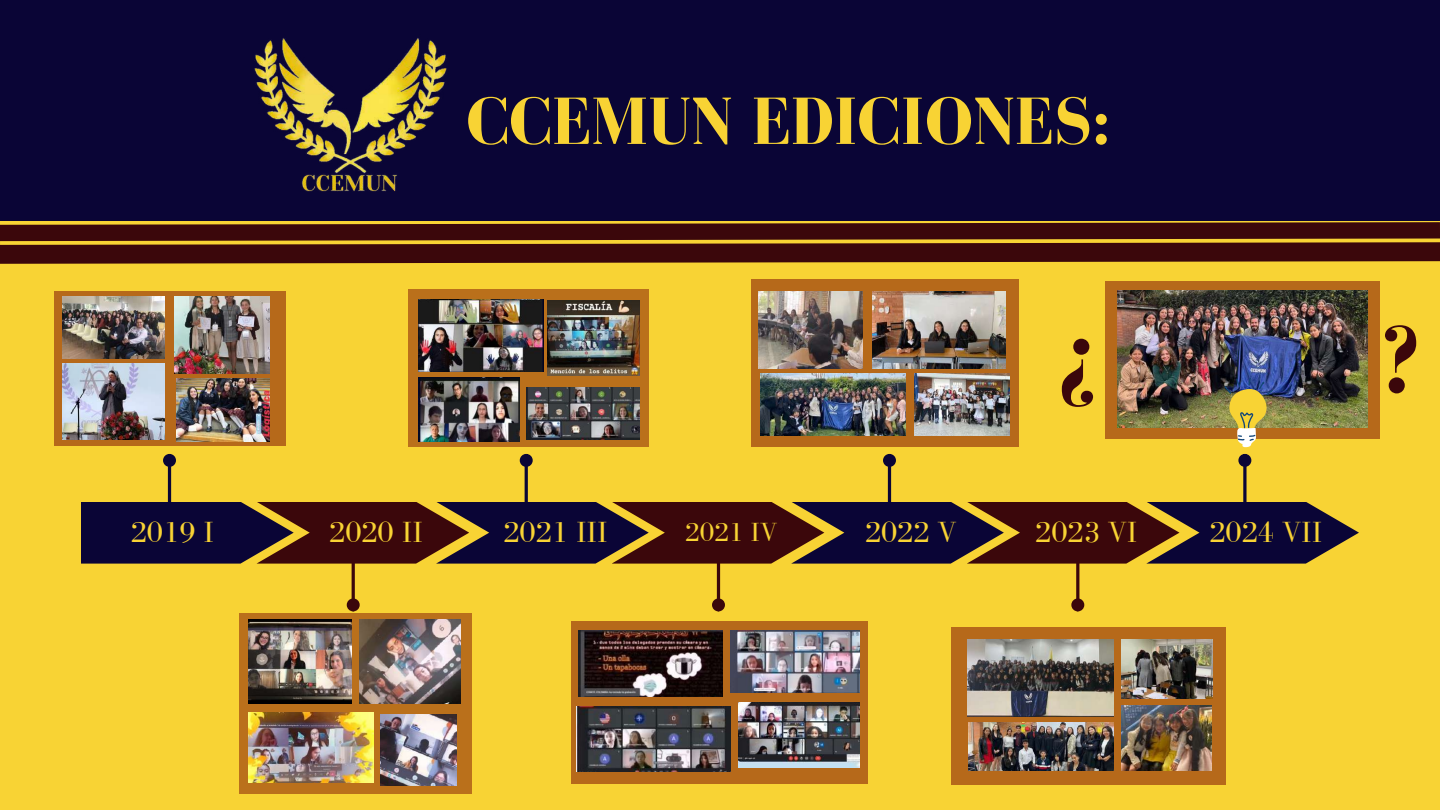
<style>
.page{position:relative;width:1440px;height:810px;background:#f8d334}
.page>*{position:absolute;margin:0;border:0;box-sizing:border-box;transform-origin:0 0}
.t1{font:700 100.5px "Bodoni FLF";color:#3b070b}
.t2{font:700 68.6px "Bodoni FLF";color:#f8d334}
.t3{font:30px "Bodoni FLF";color:#f8d334}
.t4{font:27px "Bodoni FLF";color:#f8d334}
</style>
<div class="page">
<svg style="left:0;top:222px;width:1440px;height:58px"></svg>
<svg style="left:0;top:237px;width:1440px;height:10px"></svg>
<div style="left:0;top:0;width:1440px;height:221px;background:#0a0536"></div>
<img style="left:254px;top:38px;width:193px;height:154px">
<hr style="left:168px;top:466px;width:3px;height:71px;background:#0a0536">
<div style="left:165px;top:456px;width:9px;height:9px;background:#0a0536;border-radius:50%"></div>
<div style="left:163px;top:454px;width:13px;height:13px;border:3px solid #0a0536;border-radius:50%"></div>
<hr style="left:352px;top:528px;width:3px;height:71px;background:#3b070b">
<div style="left:348px;top:600px;width:10px;height:10px;background:#3b070b;border-radius:50%"></div>
<div style="left:347px;top:598px;width:13px;height:13px;border:3px solid #3b070b;border-radius:50%"></div>
<hr style="left:717px;top:528px;width:3px;height:71px;background:#3b070b">
<div style="left:714px;top:600px;width:9px;height:10px;background:#3b070b;border-radius:50%"></div>
<div style="left:712px;top:598px;width:13px;height:13px;border:3px solid #3b070b;border-radius:50%"></div>
<hr style="left:1076px;top:528px;width:3px;height:71px;background:#3b070b">
<div style="left:1073px;top:600px;width:10px;height:10px;background:#3b070b;border-radius:50%"></div>
<div style="left:1071px;top:598px;width:13px;height:13px;border:3px solid #3b070b;border-radius:50%"></div>
<hr style="left:525px;top:466px;width:3px;height:71px;background:#0a0536">
<div style="left:521px;top:456px;width:10px;height:9px;background:#0a0536;border-radius:50%"></div>
<div style="left:520px;top:454px;width:13px;height:13px;border:3px solid #0a0536;border-radius:50%"></div>
<hr style="left:888px;top:466px;width:3px;height:71px;background:#0a0536">
<div style="left:885px;top:456px;width:9px;height:9px;background:#0a0536;border-radius:50%"></div>
<div style="left:883px;top:454px;width:13px;height:13px;border:3px solid #0a0536;border-radius:50%"></div>
<svg style="left:1243px;top:467px;width:4px;height:35px"></svg>
<div style="left:1240px;top:456px;width:10px;height:9px;background:#0a0536;border-radius:50%"></div>
<div style="left:1238px;top:454px;width:13px;height:13px;border:3px solid #0a0536;border-radius:50%"></div>
<svg style="left:81px;top:502px;width:1278px;height:62px;background:#361c25"></svg>
<svg style="left:54px;top:291px;width:231px;height:154px;background:#b26c26"></svg>
<img style="left:63px;top:296px;width:101px;height:62px">
<img style="left:63px;top:364px;width:101px;height:75px">
<img style="left:174px;top:296px;width:95px;height:77px">
<img style="left:177px;top:379px;width:92px;height:62px">
<div style="left:240px;top:613px;width:232px;height:180px;background:#ba701b"></div>
<img style="left:249px;top:619px;width:103px;height:85px">
<img style="left:359px;top:619px;width:101px;height:85px">
<img style="left:249px;top:713px;width:125px;height:69px">
<img style="left:380px;top:714px;width:76px;height:71px">
<div style="left:408px;top:289px;width:241px;height:158px;background:#ba701b"></div>
<img style="left:419px;top:300px;width:125px;height:72px">
<img style="left:419px;top:377px;width:100px;height:64px">
<img style="left:547px;top:301px;width:93px;height:75px">
<img style="left:526px;top:387px;width:114px;height:52px">
<div style="left:572px;top:621px;width:296px;height:163px;background:#b6691a"></div>
<img style="left:579px;top:630px;width:144px;height:67px">
<img style="left:577px;top:707px;width:153px;height:65px">
<img style="left:731px;top:630px;width:129px;height:63px">
<img style="left:738px;top:702px;width:122px;height:65px">
<svg style="left:751px;top:280px;width:268px;height:167px;background:#b16b23"></svg>
<img style="left:759px;top:291px;width:103px;height:77px">
<img style="left:872px;top:291px;width:133px;height:77px">
<img style="left:760px;top:374px;width:145px;height:61px">
<img style="left:915px;top:374px;width:94px;height:62px">
<div style="left:951px;top:627px;width:274px;height:157px;background:#b6691a"></div>
<div style="left:1105px;top:281px;width:275px;height:157px;background:#b6691a"></div>
<img style="left:968px;top:639px;width:146px;height:77px">
<img style="left:1121px;top:639px;width:91px;height:59px">
<img style="left:1118px;top:290px;width:249px;height:137px">
<img style="left:1224px;top:377px;width:49px;height:70px">
<img style="left:1121px;top:706px;width:91px;height:65px">
<img style="left:968px;top:723px;width:146px;height:48px">
<h2 class="t2" style="left:467px;top:84px;width:646px">CCEMUN EDICIONES:</h2>
<h1 class="t1" style="left:1057px;top:304px;width:41px">¿</h1>
<p class="t3" style="left:131px;top:516px;width:85px">2019 I</p>
<p class="t3" style="left:329px;top:516px;width:95px">2020 II</p>
<p class="t3" style="left:503px;top:516px;width:106px">2021 III</p>
<p class="t4" style="left:685px;top:518px;width:93px">2021 IV</p>
<p class="t3" style="left:865px;top:516px;width:93px">2022 V</p>
<p class="t3" style="left:1035px;top:516px;width:104px">2023 VI</p>
<p class="t3" style="left:1210px;top:516px;width:114px">2024 VII</p>
<h1 class="t1" style="left:1380px;top:304px;width:41px">?</h1>
</div>
